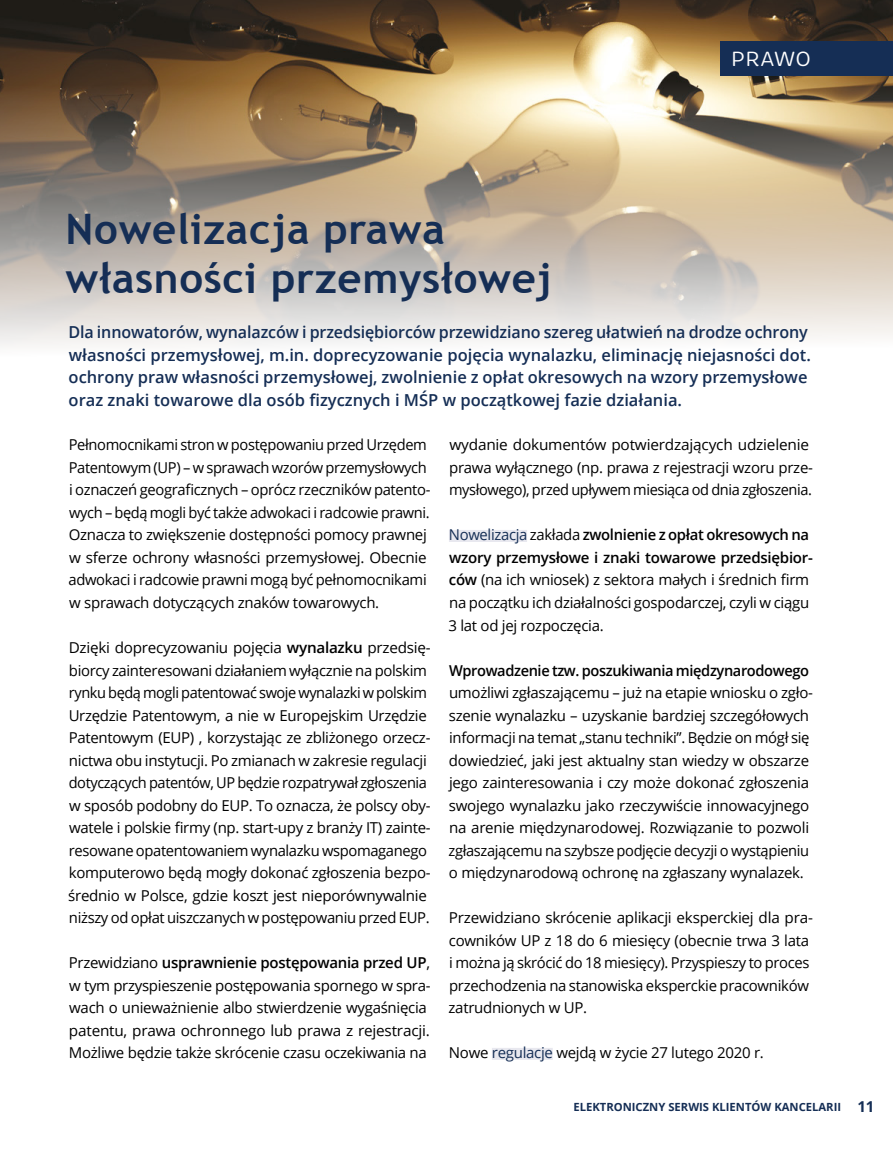
<style>
.page{position:relative;width:893px;height:1149px;background:#fff}
.page>*{position:absolute;margin:0;border:0;box-sizing:border-box;transform-origin:0 0}
.t1{font:700 42px/48px "Trebuchet MS";letter-spacing:.015em;color:#152e55}
.t2{font:21px "Brevia";letter-spacing:.02em;color:#fff}
.t3{font:600 16.5px/22.5px "Open Sans";color:#152e55}
.t4{font:15px/22.5px "Open Sans";letter-spacing:-.02em;color:#000}
.t5{font:600 15px "Open Sans";letter-spacing:-.025em;color:#000}
.t6{font:700 11.25px "Open Sans";color:#152e55}
.s1{color:#152e55}
.s2{font-weight:600}
.s3{font-size:15px}
</style>
<div class="page">
<img style="left:0;top:0;width:893px;height:346px">
<div style="left:449px;top:530px;width:78px;height:12px;background:#e8e8ef"></div>
<div style="left:492px;top:1047px;width:61px;height:12px;background:#e8e8ef"></div>
<div style="left:720px;top:41px;width:173px;height:34px;background:#152e55"></div>
<h2 class="t2" style="left:731px;top:46px;width:81px">PRAWO</h2>
<h1 class="t1" style="left:66px;top:205px;width:488px">Nowelizacja prawa własności przemysłowej</h1>
<p class="t3" style="left:68px;top:320px;width:744px">Dla innowatorów, wynalazców i przedsiębiorców przewidziano szereg ułatwień na drodze ochrony własności przemysłowej, m.in. doprecyzowanie pojęcia wynalazku, eliminację niejasności dot. ochrony praw własności przemysłowej, zwolnienie z opłat okresowych na wzory przemysłowe oraz znaki towarowe dla osób fizycznych i MŚP w początkowej fazie działania.</p>
<p class="t4" style="left:449px;top:433px;width:365px">wydanie dokumentów potwierdzających udzielenie prawa wyłącznego (np. prawa z rejestracji wzoru prze&shy;mysłowego), przed upływem miesiąca od dnia zgłoszenia.</p>
<p class="t4" style="left:448px;top:523px;width:366px"><span class="s1">Nowelizacja</span> zakłada <span class="s2">zwolnienie z opłat okresowych na wzory przemysłowe i znaki towarowe przedsiębior&shy;ców</span> (na ich wniosek) z sektora małych i średnich firm na początku ich działalności gospodarczej, czyli w ciągu 3 lat od jej rozpoczęcia.</p>
<p class="t5" style="left:449px;top:659px;width:361px">Wprowadzenie tzw. poszukiwania międzynarodowego</p>
<p class="t4" style="left:449px;top:680px;width:366px">umożliwi zgłaszającemu – już na etapie wniosku o zgło&shy;szenie wynalazku – uzyskanie bardziej szczegółowych informacji na temat „stanu techniki”. Będzie on mógł się dowiedzieć, jaki jest aktualny stan wiedzy w obszarze jego zainteresowania i czy może dokonać zgłoszenia swojego wynalazku jako rzeczywiście innowacyjnego na arenie międzynarodowej. Rozwiązanie to pozwoli zgłaszającemu na szybsze podjęcie decyzji o wystąpieniu o międzynarodową ochronę na zgłaszany wynalazek.</p>
<p class="t4" style="left:449px;top:905px;width:366px">Przewidziano skrócenie aplikacji eksperckiej dla pra&shy;cowników UP z 18 do 6 miesięcy (obecnie trwa 3 lata i można ją skrócić do 18 miesięcy). Przyspieszy to proces przechodzenia na stanowiska eksperckie pracowników zatrudnionych w UP.</p>
<p class="t4" style="left:449px;top:1040px;width:316px">Nowe <span class="s1">regulacje</span> wejdą w życie 27 lutego 2020 r.</p>
<p class="t4" style="left:69px;top:433px;width:364px">Pełnomocnikami stron w postępowaniu przed Urzędem Patentowym (UP) – w sprawach wzorów przemysłowych i oznaczeń geograficznych – oprócz rzeczników patento&shy;wych – będą mogli być także adwokaci i radcowie prawni.<br>Oznacza to zwiększenie dostępności pomocy prawnej w sferze ochrony własności przemysłowej. Obecnie adwokaci i radcowie prawni mogą być pełnomocnikami w sprawach dotyczących znaków towarowych.</p>
<p class="t4" style="left:68px;top:635px;width:364px">Dzięki doprecyzowaniu pojęcia <span class="s2">wynalazku</span> przedsię&shy;biorcy zainteresowani działaniem wyłącznie na polskim rynku będą mogli patentować swoje wynalazki w polskim Urzędzie Patentowym, a nie w Europejskim Urzędzie Patentowym (EUP) , korzystając ze zbliżonego orzecz&shy;nictwa obu instytucji. Po zmianach w zakresie regulacji dotyczących patentów, UP będzie rozpatrywał zgłoszenia w sposób podobny do EUP. To oznacza, że polscy oby&shy;watele i polskie firmy (np. start-upy z branży IT) zainte&shy;resowane opatentowaniem wynalazku wspomaganego komputerowo będą mogły dokonać zgłoszenia bezpo&shy;średnio w Polsce, gdzie koszt jest nieporównywalnie niższy od opłat uiszczanych w postępowaniu przed EUP.</p>
<p class="t4" style="left:69px;top:950px;width:363px">Przewidziano <span class="s2">usprawnienie postępowania przed UP</span>, w tym przyspieszenie postępowania spornego w spra&shy;wach o unieważnienie albo stwierdzenie wygaśnięcia patentu, prawa ochronnego lub prawa z rejestracji.<br>Możliwe będzie także skrócenie czasu oczekiwania na</p>
<p class="t6" style="left:573px;top:1099px;width:303px">ELEKTRONICZNY SERWIS KLIENTÓW KANCELARII <span class="s3">11</span></p>
</div>
